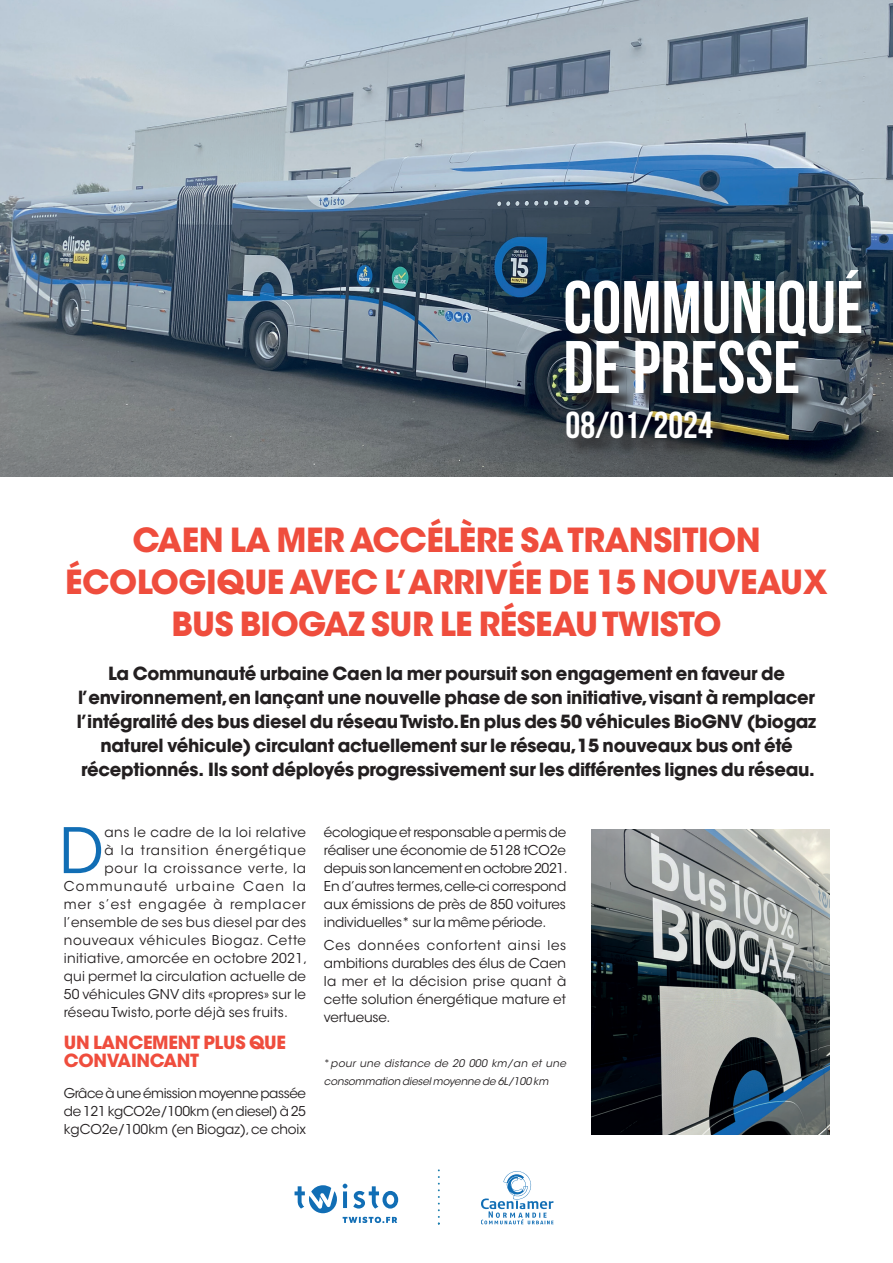
<style>
.page{position:relative;width:893px;height:1263px;background:#fff}
.page>*{position:absolute;margin:0;border:0;box-sizing:border-box;transform-origin:0 0}
.t1{font:62.1px "ITC Avant Garde Std";color:#116eb5}
.t2{font:37.5px "Bebas Neue";color:#fff}
.t3{font:700 33px/42px "ITC Avant Garde Std";letter-spacing:-.015em;color:#ef4d3d;text-align:center}
.t4{font:700 18px/24px "ITC Avant Garde Std";letter-spacing:-.015em;color:#231f20;text-align:center}
.t5{font:700 18px/18px "ITC Avant Garde Std";letter-spacing:-.015em;color:#ef4d3d}
.t6{font:13.5px/18px "ITC Avant Garde Std";letter-spacing:.005em;color:#231f20;text-align:justify}
.t7{font:13.5px/18px "ITC Avant Garde Std";letter-spacing:-.015em;color:#231f20}
.t8{font:13.5px "ITC Avant Garde Std";letter-spacing:.025em;color:#231f20}
.t9{font:13.5px "ITC Avant Garde Std";letter-spacing:.05em;color:#231f20}
.t10{font:13.5px "ITC Avant Garde Std";letter-spacing:.035em;color:#231f20}
.t11{font:13.5px "ITC Avant Garde Std";letter-spacing:.075em;color:#231f20}
.t12{font:13.5px "ITC Avant Garde Std";letter-spacing:.07em;color:#231f20}
.t13{font:13.5px "ITC Avant Garde Std";letter-spacing:.06em;color:#231f20}
.t14{font:13.5px "ITC Avant Garde Std";letter-spacing:.09em;color:#231f20}
.t15{font:italic 10.5px/18px "ITC Avant Garde Std";letter-spacing:-.015em;color:#231f20}
.s1{font-style:normal}
</style>
<div class="page">
<img style="left:0;top:0;width:893px;height:477px">
<svg style="left:566px;top:271px;width:312px;height:140px;background:#37424d"></svg>
<svg style="left:566px;top:270px;width:295px;height:124px"></svg>
<div style="left:569px;top:414px;width:162px;height:43px;background:#231f20;opacity:.75"></div>
<svg style="left:438px;top:1169px;width:2px;height:55px"></svg>
<svg style="left:295px;top:1184px;width:103px;height:39px"></svg>
<svg style="left:481px;top:1171px;width:72px;height:53px"></svg>
<img style="left:591px;top:830px;width:238px;height:304px">
<h2 class="t2" style="left:566px;top:405px;width:149px">08/01/2024</h2>
<h3 class="t3" style="left:65px;top:519px;width:764px">CAEN LA MER ACCÉLÈRE SA TRANSITION<br>ÉCOLOGIQUE AVEC L’ARRIVÉE DE 15 NOUVEAUX<br>BUS BIOGAZ SUR LE RÉSEAU TWISTO</h3>
<p class="t4" style="left:77px;top:661px;width:741px">La Communauté urbaine Caen la mer poursuit son engagement en faveur de l’environnement,en lançant une nouvelle phase de son initiative,visant à remplacer l’intégralité des bus diesel du réseau Twisto.En plus des 50 véhicules BioGNV (biogaz naturel véhicule) circulant actuellement sur le réseau,15 nouveaux bus ont été réceptionnés. Ils sont déployés progressivement sur les différentes lignes du réseau.</p>
<h1 class="t1" style="left:59px;top:813px;width:46px">D</h1>
<p class="t10" style="left:105px;top:824px;width:203px">ans le cadre de la loi relative</p>
<p class="t12" style="left:105px;top:842px;width:203px">à la transition énergétique</p>
<p class="t13" style="left:105px;top:860px;width:203px">pour la croissance verte, la</p>
<p class="t14" style="left:64px;top:878px;width:244px">Communauté urbaine Caen la</p>
<p class="t11" style="left:64px;top:896px;width:244px">mer s’est engagée à remplacer</p>
<p class="t6" style="left:64px;top:913px;width:244px">l’ensemble de ses bus diesel par des</p>
<p class="t9" style="left:64px;top:932px;width:244px">nouveaux véhicules Biogaz. Cette</p>
<p class="t8" style="left:64px;top:950px;width:245px">initiative, amorcée en octobre 2021,</p>
<p class="t6" style="left:64px;top:967px;width:244px">qui permet la circulation actuelle de</p>
<p class="t6" style="left:64px;top:985px;width:244px">50 véhicules GNV dits «propres» sur le</p>
<p class="t6" style="left:64px;top:1003px;width:226px">réseau Twisto, porte déjà ses fruits.</p>
<p class="t5" style="left:64px;top:1033px;width:224px">UN LANCEMENT PLUS QUE<br>CONVAINCANT</p>
<p class="t6" style="left:64px;top:1084px;width:244px">Grâce à une émission moyenne passée de 121 kgCO2e/100km (en diesel) à 25 kgCO2e/100km (en Biogaz), ce choix</p>
<p class="t7" style="left:324px;top:823px;width:245px">écologique et responsable a permis de réaliser une économie de 5128 tCO2e depuis son lancement en octobre 2021.<br>En d’autres termes, celle-ci correspond aux émissions de près de 850 voitures individuelles* sur la même période.</p>
<p class="t6" style="left:324px;top:936px;width:244px">Ces données confortent ainsi les ambitions durables des élus de Caen la mer et la décision prise quant à cette solution énergétique mature et vertueuse.</p>
<p class="t15" style="left:324px;top:1054px;width:244px"><span class="s1">*</span>pour une distance de 20 000 km/an et une consommation diesel moyenne de 6L/100 km</p>
</div>
